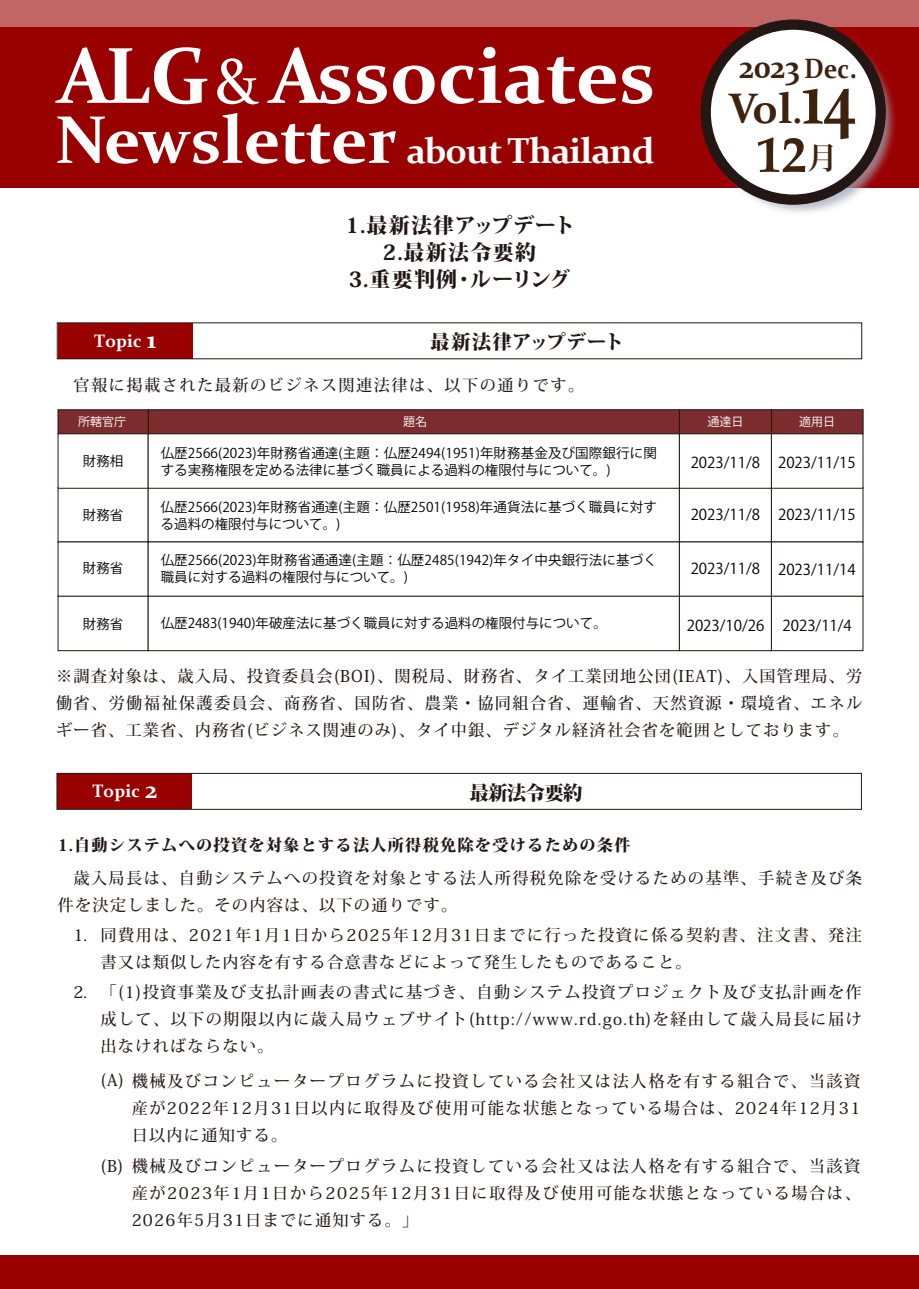
<style>
.page{position:relative;width:919px;height:1289px;background:#fff}
.page>*{position:absolute;margin:0;border:0;box-sizing:border-box;transform-origin:0 0}
.t1{font:700 79.8px "Constantia";color:#fff}
.t2{font:700 50.55px "Palatino Linotype";color:#3d220d}
.t3{font:700 42.6px "Constantia";color:#3e220e}
.t4{font:700 36px "Constantia";letter-spacing:-.025em;color:#fff}
.t5{font:700 34.2px "Constantia";color:#3e220e;scale:.9 1}
.t6{font:700 30.75px "Koz Min Pr 6 N";color:#3f220e}
.t7{font:800 21px/27px "Koz Min Pro";letter-spacing:.06em;color:#221714;text-align:center}
.t8{font:800 19.5px "Koz Min Pro";letter-spacing:.03em;color:#221714}
.t9{font:800 19.5px "Koz Min Pro";letter-spacing:-.04em;color:#221714}
.t10{font:700 18px "Constantia";color:#fff}
.t11{font:500 16.2px/27px "Koz Min Pro";letter-spacing:.085em;color:#221714;text-align:justify}
.t12{font:800 16.2px "Koz Min Pro";letter-spacing:.075em;color:#221714}
.t13{font:15px "Koz Go Pr 6 N";color:#000}
.t14{font:13.5px/17.4px "Koz Go Pr 6 N";letter-spacing:.01em;color:#000}
.t15{font:12px "Koz Go Pr 6 N";color:#fff}
.s1{font-weight:400;font-size:66px}
.s2{font-size:67.8px}
.s3{font-size:25.5px}
.s4{font-size:28.05px}
.s5{font-size:34.2px}
.s6{font-size:75px;color:#3d220d}
</style>
<div class="page">
<div style="left:0;top:1255px;width:918px;height:33px;background:#900"></div>
<div style="left:770px;top:487px;width:93px;height:55px;background:#fff;border:1px solid #221714"></div>
<div style="left:679px;top:487px;width:92px;height:55px;background:#fff;border:1px solid #221714"></div>
<div style="left:58px;top:487px;width:90px;height:55px;background:#fff;border:1px solid #221714"></div>
<div style="left:148px;top:487px;width:531px;height:55px;background:#fff;border:1px solid #221714"></div>
<div style="left:148px;top:409px;width:531px;height:25px;background:#7c2c2c;border:1px solid #221714"></div>
<div style="left:771px;top:409px;width:92px;height:25px;background:#7c2c2c;border:1px solid #221714"></div>
<div style="left:679px;top:409px;width:92px;height:25px;background:#7c2c2c;border:1px solid #221714"></div>
<div style="left:58px;top:409px;width:91px;height:25px;background:#7c2c2c;border:1px solid #221714"></div>
<div style="left:57px;top:773px;width:135px;height:36px;background:#900"></div>
<div style="left:57px;top:773px;width:804px;height:36px;border:1px solid #221714"></div>
<div style="left:770px;top:433px;width:93px;height:55px;background:#fff;border:1px solid #221714"></div>
<div style="left:770px;top:541px;width:93px;height:55px;background:#fff;border:1px solid #221714"></div>
<div style="left:770px;top:596px;width:93px;height:55px;background:#fff;border:1px solid #221714"></div>
<div style="left:679px;top:433px;width:92px;height:55px;background:#fff;border:1px solid #221714"></div>
<div style="left:58px;top:433px;width:90px;height:55px;background:#fff;border:1px solid #221714"></div>
<div style="left:148px;top:433px;width:531px;height:55px;background:#fff;border:1px solid #221714"></div>
<div style="left:679px;top:541px;width:92px;height:55px;background:#fff;border:1px solid #221714"></div>
<div style="left:58px;top:541px;width:90px;height:55px;background:#fff;border:1px solid #221714"></div>
<div style="left:148px;top:541px;width:531px;height:55px;background:#fff;border:1px solid #221714"></div>
<div style="left:679px;top:596px;width:92px;height:55px;background:#fff;border:1px solid #221714"></div>
<div style="left:58px;top:596px;width:90px;height:55px;background:#fff;border:1px solid #221714"></div>
<div style="left:148px;top:596px;width:531px;height:55px;background:#fff;border:1px solid #221714"></div>
<div style="left:0;top:0;width:918px;height:187px;background:#900"></div>
<div style="left:0;top:0;width:918px;height:26px;background:#c16565"></div>
<img style="left:765px;top:26px;width:135px;height:187px">
<svg style="left:700px;top:19px;width:186px;height:186px"></svg>
<div style="left:58px;top:323px;width:135px;height:36px;background:#900"></div>
<h1 class="t1" style="left:57px;top:21px;width:599px">ALG<span class="s1">&amp;</span>Associates</h1>
<h3 class="t4" style="left:55px;top:126px;width:600px"><span class="s2">Newsletter</span> about Thailand</h3>
<p class="t7" style="left:346px;top:211px;width:231px">1.最新法律アップデート<br>2.最新法令要約<br>3.重要判例・ルーリング</p>
<p class="t10" style="left:94px;top:328px;width:63px">Topic <span class="s3">1</span></p>
<p class="t8" style="left:430px;top:327px;width:195px">最新法律アップデート</p>
<h3 class="t5" style="left:739px;top:42px;width:132px">2023 <span class="s4">Dec.</span></h3>
<h3 class="t3" style="left:728px;top:79px;width:128px">Vol<span class="s5">.</span><span class="s6">14</span></h3>
<h2 class="t2" style="left:756px;top:119px;width:52px">12</h2>
<h3 class="t6" style="left:807px;top:141px;width:32px">月</h3>
<p class="t11" style="left:73px;top:371px;width:512px">官報に掲載された最新のビジネス関連法律は、以下の通りです。</p>
<p class="t15" style="left:78px;top:415px;width:50px">所轄官庁</p>
<p class="t15" style="left:403px;top:415px;width:25px">題名</p>
<p class="t15" style="left:707px;top:415px;width:38px">通達日</p>
<p class="t15" style="left:799px;top:415px;width:37px">適用日</p>
<p class="t14" style="left:83px;top:453px;width:42px">財務相</p>
<p class="t14" style="left:161px;top:444px;width:497px">仏歴2566(2023)年財務省通達(主題：仏歴2494(1951)年財務基金及び国際銀行に関する実務権限を定める法律に基づく職員による過料の権限付与について。)</p>
<p class="t13" style="left:690px;top:453px;width:166px">2023/11/8 2023/11/15</p>
<p class="t14" style="left:83px;top:507px;width:42px">財務省</p>
<p class="t14" style="left:161px;top:498px;width:497px">仏歴2566(2023)年財務省通達(主題：仏歴2501(1958)年通貨法に基づく職員に対する過料の権限付与について。)</p>
<p class="t13" style="left:690px;top:506px;width:71px">2023/11/8</p>
<p class="t13" style="left:778px;top:506px;width:79px">2023/11/15</p>
<p class="t14" style="left:83px;top:559px;width:42px">財務省</p>
<p class="t14" style="left:83px;top:616px;width:42px">財務省</p>
<p class="t14" style="left:161px;top:551px;width:497px">仏歴2566(2023)年財務省通通達(主題：仏歴2485(1942)年タイ中央銀行法に基づく職員に対する過料の権限付与について。)</p>
<p class="t13" style="left:778px;top:560px;width:79px">2023/11/14</p>
<p class="t14" style="left:161px;top:614px;width:447px">仏歴2483(1940)年破産法に基づく職員に対する過料の権限付与について。</p>
<p class="t13" style="left:686px;top:617px;width:166px">2023/10/26 2023/11/4</p>
<p class="t13" style="left:690px;top:560px;width:71px">2023/11/8</p>
<p class="t11" style="left:56px;top:662px;width:807px">※調査対象は、歳入局、投資委員会(BOI)、関税局、財務省、タイ工業団地公団(IEAT)、入国管理局、労働省、労働福祉保護委員会、商務省、国防省、農業・協同組合省、運輸省、天然資源・環境省、エネルギー省、工業省、内務省(ビジネス関連のみ)、タイ中銀、デジタル経済社会省を範囲としております。</p>
<p class="t10" style="left:92px;top:778px;width:67px">Topic <span class="s3">2</span></p>
<p class="t9" style="left:469px;top:777px;width:115px">最新法令要約</p>
<p class="t12" style="left:58px;top:833px;width:574px">1.自動システムへの投資を対象とする法人所得税免除を受けるための条件</p>
<p class="t11" style="left:58px;top:864px;width:805px;text-indent:16px">歳入局長は、自動システムへの投資を対象とする法人所得税免除を受けるための基準、手続き及び条件を決定しました。その内容は、以下の通りです。</p>
<p class="t11" style="left:100px;top:921px;width:762px;text-indent:-27px">1. 同費用は、2021年1月1日から2025年12月31日までに行った投資に係る契約書、注文書、発注書又は類似した内容を有する合意書などによって発生したものであること。</p>
<p class="t11" style="left:100px;top:978px;width:762px;text-indent:-27px">2. 「(1)投資事業及び支払計画表の書式に基づき、自動システム投資プロジェクト及び支払計画を作成して、以下の期限以内に歳入局ウェブサイト(http://www.rd.go.th)を経由して歳入局長に届け出なければならない。</p>
<p class="t11" style="left:132px;top:1066px;width:730px">機械及びコンピュータープログラムに投資している会社又は法人格を有する組合で、当該資産が2022年12月31日以内に取得及び使用可能な状態となっている場合は、2024年12月31日以内に通知する。</p>
<p class="t11" style="left:101px;top:1066px;width:25px">(A)</p>
<p class="t11" style="left:101px;top:1151px;width:24px">(B)</p>
<p class="t11" style="left:132px;top:1152px;width:730px">機械及びコンピュータープログラムに投資している会社又は法人格を有する組合で、当該資産が2023年1月1日から2025年12月31日に取得及び使用可能な状態となっている場合は、2026年5月31日までに通知する。」</p>
</div>
